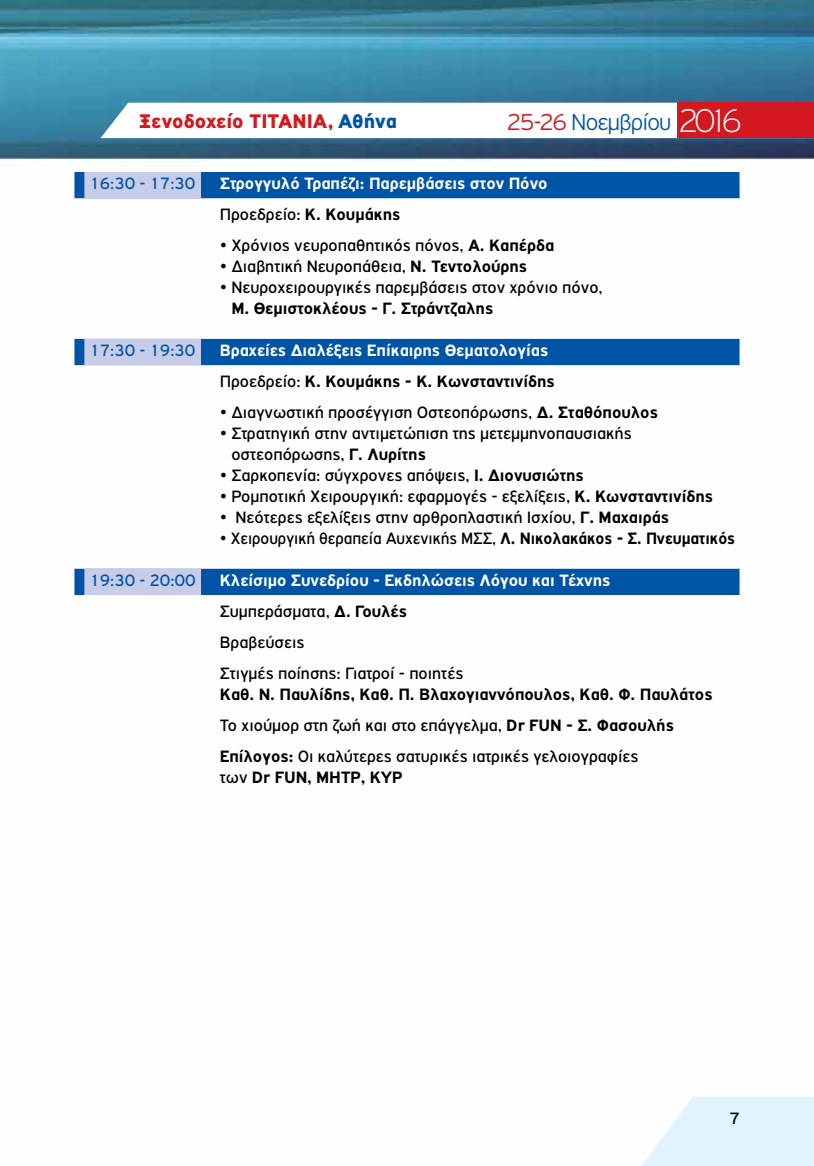
<style>
.page{position:relative;width:814px;height:1166px;background:#fff}
.page>*{position:absolute;margin:0;border:0;box-sizing:border-box;transform-origin:0 0}
.t1{font:300 24.5px "PF Highway Gothic";letter-spacing:-.03em;color:#0054a6}
.t2{font:900 21px "PF Highway Gothic";color:#d41820}
.t3{font:17.5px/31px "PF Highway Gothic";color:#000}
.t4{font:700 17.5px/31px "PF Highway Gothic";color:#000}
.t5{font:700 17.5px/31px "PF Highway Gothic";color:#fff}
.t6{font:17.5px "PF Highway Gothic";color:#000;scale:.95 1}
.t7{font:17.5px "PF Highway Gothic";color:#0054a6;scale:.95 1}
.s1{color:#0054a6}
.s2{color:#d41820}
.s3{font-weight:100;font-size:35px;color:#fff}
.s4{font-weight:400;color:#000}
.s5{color:#000}
.s6{font-weight:700}
.s7{font-weight:700;color:#fff}
.s8{font-weight:400}
</style>
<div class="page">
<img style="left:37px;top:0;width:777px;height:595px">
<svg style="left:0;top:0;width:37px;height:161px;background:#448faa"></svg>
<svg style="left:100px;top:103px;width:577px;height:35px"></svg>
<div style="left:677px;top:103px;width:137px;height:35px;background:#d41820"></div>
<svg style="left:642px;top:1096px;width:172px;height:70px"></svg>
<div style="left:74px;top:172px;width:665px;height:26px;background:#0054a6"></div>
<div style="left:84px;top:172px;width:117px;height:26px;background:#c7cde8"></div>
<div style="left:74px;top:339px;width:665px;height:26px;background:#0054a6"></div>
<div style="left:84px;top:339px;width:117px;height:26px;background:#c7cde8"></div>
<div style="left:74px;top:569px;width:665px;height:26px;background:#0054a6"></div>
<div style="left:84px;top:569px;width:117px;height:26px;background:#c7cde8"></div>
<p class="t2" style="left:139px;top:110px;width:259px">Ξενοδοχείο ΤΙΤΑΝΙΑ, <span class="s1">Aθήνα</span></p>
<h1 class="t1" style="left:506px;top:109px;width:237px"><span class="s2">25-26</span> Νοεµβρίου <span class="s3">2016</span></h1>
<p class="t7" style="left:89px;top:174px;width:113px">16:30 - 17:30</p>
<p class="t5" style="left:220px;top:168px;width:329px">Στρογγυλό Τραπέζι: Παρεμβάσεις στον Πόνο<br><span class="s4">Προεδρείο:</span> <span class="s5">Κ. Κουμάκης</span></p>
<p class="t3" style="left:220px;top:230px;width:336px">• Χρόνιος νευροπαθητικός πόνος, <span class="s6">Α. Καπέρδα</span></p>
<p class="t3" style="left:220px;top:251px;width:309px">• Διαβητική Νευροπάθεια, <span class="s6">Ν. Τεντολούρης</span></p>
<p class="t3" style="left:220px;top:272px;width:384px">• Νευροχειρουργικές παρεμβάσεις στον χρόνιο πόνο,</p>
<p class="t4" style="left:231px;top:293px;width:263px">Μ. Θεμιστοκλέους - Γ. Στράντζαλης</p>
<p class="t7" style="left:89px;top:341px;width:113px">17:30 - 19:30</p>
<p class="t5" style="left:220px;top:335px;width:336px">Βραχείες Διαλέξεις Επίκαιρης Θεματολογίας<br><span class="s4">Προεδρείο:</span> <span class="s5">Κ. Κουμάκης - Κ. Κωνσταντινίδης</span></p>
<p class="t3" style="left:220px;top:397px;width:439px">• Διαγνωστική προσέγγιση Οστεοπόρωσης, <span class="s6">Δ. Σταθόπουλος</span></p>
<p class="t3" style="left:231px;top:423px;width:402px;line-height:21px;text-indent:-12px">• Στρατηγική στην αντιμετώπιση της μετεμμηνοπαυσιακής οστεοπόρωσης, <span class="s6">Γ. Λυρίτης</span></p>
<p class="t3" style="left:220px;top:460px;width:365px">• Σαρκοπενία: σύγχρονες απόψεις, <span class="s6">Ι. Διονυσιώτης</span></p>
<p class="t3" style="left:220px;top:481px;width:495px">• Ρομποτική Χειρουργική: εφαρμογές - εξελίξεις, <span class="s6">Κ. Κωνσταντινίδης</span></p>
<p class="t3" style="left:220px;top:502px;width:451px">• Νεότερες εξελίξεις στην αρθροπλαστική Ισχίου, <span class="s6">Γ. Μαχαιράς</span></p>
<p class="t6" style="left:220px;top:529px;width:544px">• Χειρουργική θεραπεία Αυχενικής ΜΣΣ, <span class="s6">Λ. Νικολακάκος - Σ. Πνευματικός</span></p>
<p class="t7" style="left:89px;top:571px;width:113px">19:30 - 20:Ο0</p>
<p class="t3" style="left:220px;top:565px;width:392px"><span class="s7">Κλείσιμο Συνεδρίου - Εκδηλώσεις Λόγου και Τέχνης<br></span>Συμπεράσματα, <span class="s6">Δ. Γουλές<br></span>Βραβεύσεις<br>Στιγμές ποίησης: Γιατροί - ποιητές</p>
<p class="t4" style="left:220px;top:678px;width:494px">Καθ. Ν. Παυλίδης, Καθ. Π. Βλαχογιαννόπουλος, Καθ. Φ. Παυλάτος<br><span class="s8">Το χιούμορ στη ζωή και στο επάγγελμα,</span> Dr FUN - Σ. Φασουλής<br>Επίλογος: <span class="s8">Οι καλύτερες σατυρικές ιατρικές γελοιογραφίες</span></p>
<p class="t4" style="left:220px;top:761px;width:184px"><span class="s8">των</span> Dr FUN, ΜΗΤΡ, ΚΥΡ</p>
<p class="t3" style="left:729px;top:1103px;width:13px">7</p>
</div>
